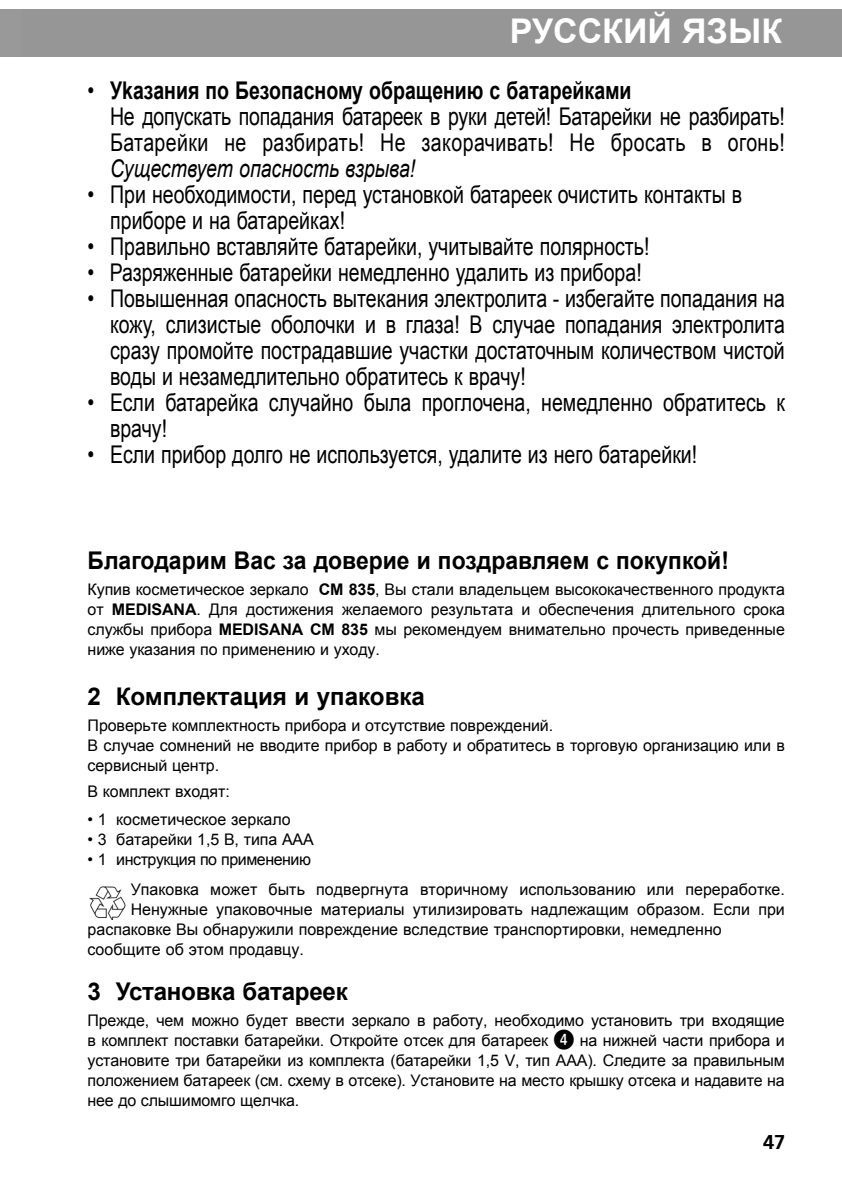
<style>
.page{position:relative;width:842px;height:1191px;background:#fff}
.page>*{position:absolute;margin:0;border:0;box-sizing:border-box;transform-origin:0 0}
.t1{font:700 34px "Arial";color:#fff}
.t2{font:24.4px/26px "Arial";color:#000;scale:.8 1}
.t3{font:700 24.4px "Arial";color:#000;scale:.94 1}
.t4{font:700 24.4px "Arial";color:#000}
.t5{font:italic 24.4px "Arial";color:#000;scale:.8 1}
.t6{font:700 20px "Frutiger";color:#000}
.t7{font:16px/20px "Arial";letter-spacing:-.005em;color:#000}
.s1{font-weight:700}
.s2{font-family:"pkt frut";font-size:24px}
</style>
<div class="page">
<div style="left:0;top:9px;width:842px;height:48px;background:#969696"></div>
<img style="left:90px;top:886px;width:36px;height:33px">
<h1 class="t1" style="left:510px;top:12px;width:274px">РУССКИЙ ЯЗЫК</h1>
<h2 class="t2" style="left:110px;top:78px;width:845px;text-indent:-22px">• <span class="s1">Уkaзания по Безопасному обращению с батарейками<br></span>Не допускать попадания батареек в руки детей! Батарейки не разбирать!<br>Батарейки не разбирать! Не закорачивать! Не бросать в огонь!</h2>
<h2 class="t5" style="left:110px;top:155px;width:383px">Существует опасность взрыва!</h2>
<h2 class="t2" style="left:110px;top:182px;width:791px;text-indent:-23px">• При необходимости, перед установкой батареек очистить контакты в приборе и на батарейках!</h2>
<h2 class="t2" style="left:88px;top:234px;width:704px">• Правильно вставляйте батарейки, учитывайте полярность!</h2>
<h2 class="t2" style="left:88px;top:260px;width:694px">• Разряженные батарейки немедленно удалить из прибора!</h2>
<p class="t2" style="left:110px;top:286px;width:845px;text-align:justify;text-indent:-23px">• Повышенная опасность вытекания электролита - избегайте попадания на кожу, слизистые оболочки и в глаза! В случае попадания электролита сразу промойте пострадавшие участки достаточным количеством чистой воды и незамедлительно обратитесь к врачу!</p>
<h2 class="t2" style="left:110px;top:390px;width:845px;text-indent:-22px">• Если батарейка случайно была проглочена, немедленно обратитесь к врачу!</h2>
<h2 class="t2" style="left:88px;top:442px;width:763px">• Если прибор долго не используется, удалите из него батарейки!</h2>
<h2 class="t3" style="left:88px;top:547px;width:684px">Благодарим Вас за доверие и поздравляем с покупкой!</h2>
<p class="t7" style="left:88px;top:580px;width:699px;text-align:justify">Купив косметическое зеркало <span class="s1">CM 835</span>, Вы стали владельцем высококачественного продукта от <span class="s1">MEDISANA</span>. Для достижения желаемого результата и обеспечения длительного срока службы прибора <span class="s1">MEDISANA CM 835</span> мы рекомендуем внимательно прочесть приведенные ниже указания по применению и уходу.</p>
<h2 class="t4" style="left:88px;top:683px;width:339px">2 Комплектация и упаковка</h2>
<p class="t7" style="left:88px;top:716px;width:699px">Проверьте комплектность прибора и отсутствие повреждений.<br>В случае сомнений не вводите прибор в работу и обратитесь в торговую организацию или в сервисный центр.</p>
<p class="t7" style="left:88px;top:782px;width:144px">В комплект входят:</p>
<p class="t7" style="left:88px;top:810px;width:205px">• 1 косметическое зеркало</p>
<p class="t7" style="left:88px;top:830px;width:228px">• 3 батарейки 1,5 В, типа AAA</p>
<p class="t7" style="left:131px;top:845px;width:656px;line-height:30px;text-indent:-43px">• 1 инструкция по применению<br>Упаковка может быть подвергнута вторичному использованию или переработке.</p>
<p class="t7" style="left:88px;top:900px;width:699px;text-indent:43px">Ненужные упаковочные материалы утилизировать надлежащим образом. Если при распаковке Вы обнаружили повреждение вследствие транспортировки, немедленно сообщите об этом продавцу.</p>
<h2 class="t4" style="left:88px;top:977px;width:262px">3 Установка батареек</h2>
<p class="t7" style="left:88px;top:1010px;width:699px;text-align:justify">Прежде, чем можно будет ввести зеркало в работу, необходимо установить три входящие в комплект поставки батарейки. Откройте отсек для батареек <span class="s2">4</span> на нижней части прибора и установите три батарейки из комплекта (батарейки 1,5 V, тип AAA). Следите за правильным положением батареек (см. схему в отсеке). Установите на место крышку отсека и надавите на нее до слышимомго щелчка.</p>
<p class="t6" style="left:763px;top:1134px;width:24px">47</p>
</div>
